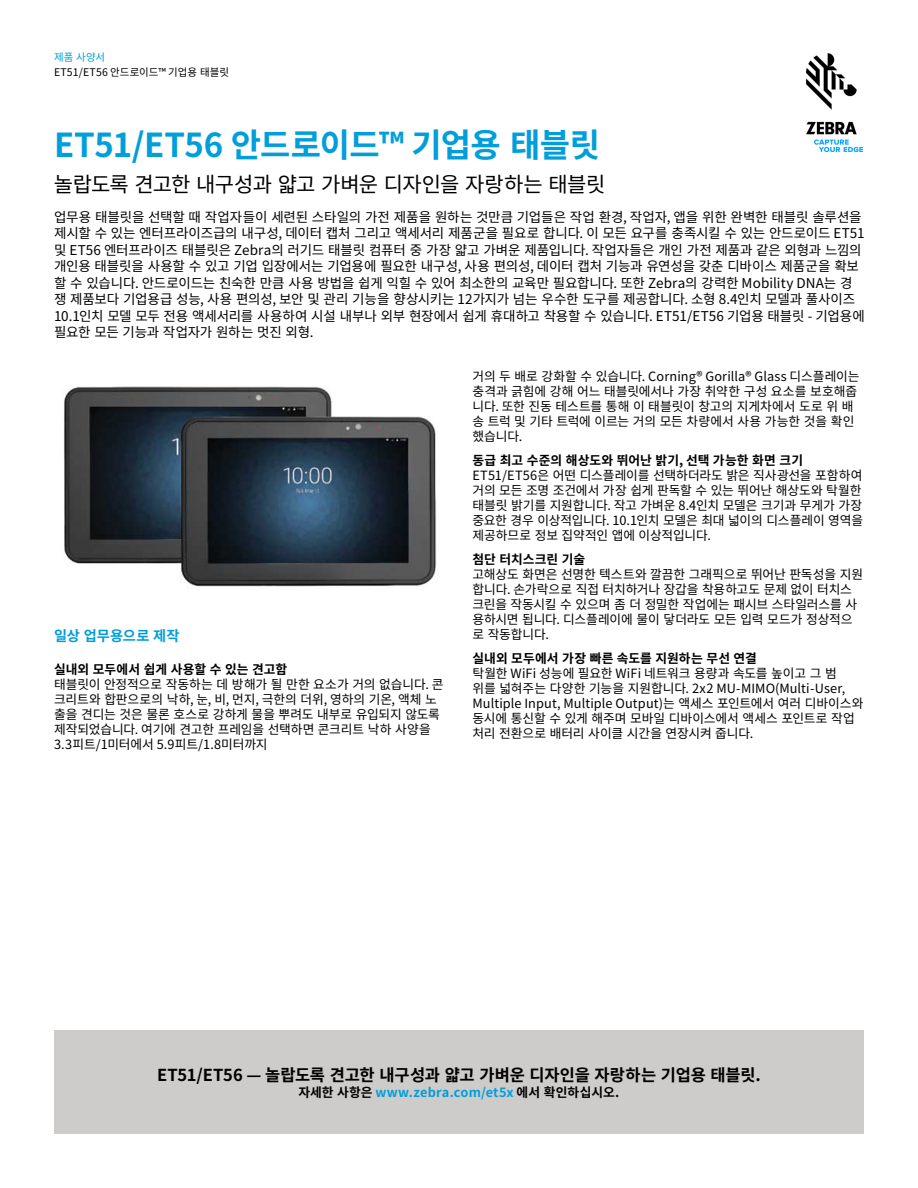
<style>
.page{position:relative;width:918px;height:1188px;background:#fff}
.page>*{position:absolute;margin:0;border:0;box-sizing:border-box;transform-origin:0 0}
.t1{font:700 33px "Noto Sans CJ Kkr";letter-spacing:-.015em;color:#009edb}
.t2{font:21px "Noto Sans CJ Kkr";letter-spacing:-.025em;color:#000}
.t3{font:700 16.5px "Noto Sans CJ Kkr";letter-spacing:-.005em;color:#000}
.t4{font:700 14.25px "Noto Sans CJ Kkr";letter-spacing:-.005em;color:#009edb}
.t5{font:13.5px/16.5px "Noto Sans CJ Kkr";letter-spacing:-.015em;color:#000}
.t6{font:12.75px/15px "Noto Sans CJ Kkr";letter-spacing:-.01em;color:#000}
.t7{font:700 12.75px "Noto Sans CJ Kkr";color:#000}
.t8{font:700 12.75px "Noto Sans CJ Kkr";letter-spacing:.015em;color:#009edb}
.t9{font:10.5px "Noto Sans CJ Kkr";letter-spacing:.005em;color:#000}
.t10{font:10.5px "Noto Sans CJ Kkr";color:#009edb}
.s1{color:#000}
</style>
<div class="page">
<img style="left:806px;top:54px;width:56px;height:97px">
<div style="left:54px;top:1031px;width:810px;height:103px;background:#cdccca"></div>
<img style="left:64px;top:386px;width:372px;height:201px">
<p class="t10" style="left:54px;top:52px;width:53px">제품 사양서</p>
<p class="t9" style="left:54px;top:66px;width:177px">ET51/ET56 안드로이드™ 기업용 태블릿</p>
<h1 class="t1" style="left:54px;top:127px;width:548px">ET51/ET56 안드로이드™ 기업용 태블릿</h1>
<h2 class="t2" style="left:54px;top:172px;width:553px">놀랍도록 견고한 내구성과 얇고 가벼운 디자인을 자랑하는 태블릿</h2>
<p class="t5" style="left:54px;top:209px;width:812px">업무용 태블릿을 선택할 때 작업자들이 세련된 스타일의 가전 제품을 원하는 것만큼 기업들은 작업 환경, 작업자, 앱을 위한 완벽한 태블릿 솔루션을 제시할 수 있는 엔터프라이즈급의 내구성, 데이터 캡처 그리고 액세서리 제품군을 필요로 합니다. 이 모든 요구를 충족시킬 수 있는 안드로이드 ET51 및 ET56 엔터프라이즈 태블릿은 Zebra의 러기드 태블릿 컴퓨터 중 가장 얇고 가벼운 제품입니다. 작업자들은 개인 가전 제품과 같은 외형과 느낌의 개인용 태블릿을 사용할 수 있고 기업 입장에서는 기업용에 필요한 내구성, 사용 편의성, 데이터 캡처 기능과 유연성을 갖춘 디바이스 제품군을 확보 할 수 있습니다. 안드로이드는 친숙한 만큼 사용 방법을 쉽게 익힐 수 있어 최소한의 교육만 필요합니다. 또한 Zebra의 강력한 Mobility DNA는 경 쟁 제품보다 기업용급 성능, 사용 편의성, 보안 및 관리 기능을 향상시키는 12가지가 넘는 우수한 도구를 제공합니다. 소형 8.4인치 모델과 풀사이즈 10.1인치 모델 모두 전용 액세서리를 사용하여 시설 내부나 외부 현장에서 쉽게 휴대하고 착용할 수 있습니다. ET51/ET56 기업용 태블릿 - 기업용에 필요한 모든 기능과 작업자가 원하는 멋진 외형.</p>
<p class="t4" style="left:54px;top:628px;width:127px">일상 업무용으로 제작</p>
<p class="t7" style="left:54px;top:662px;width:235px">실내외 모두에서 쉽게 사용할 수 있는 견고함</p>
<p class="t6" style="left:54px;top:677px;width:391px">태블릿이 안정적으로 작동하는 데 방해가 될 만한 요소가 거의 없습니다. 콘 크리트와 합판으로의 낙하, 눈, 비, 먼지, 극한의 더위, 영하의 기온, 액체 노 출을 견디는 것은 물론 호스로 강하게 물을 뿌려도 내부로 유입되지 않도록 제작되었습니다. 여기에 견고한 프레임을 선택하면 콘크리트 낙하 사양을 3.3피트/1미터에서 5.9피트/1.8미터까지</p>
<p class="t6" style="left:472px;top:369px;width:388px">거의 두 배로 강화할 수 있습니다. Corning® Gorilla® Glass 디스플레이는 충격과 긁힘에 강해 어느 태블릿에서나 가장 취약한 구성 요소를 보호해줍 니다. 또한 진동 테스트를 통해 이 태블릿이 창고의 지게차에서 도로 위 배 송 트럭 및 기타 트럭에 이르는 거의 모든 차량에서 사용 가능한 것을 확인 했습니다.</p>
<p class="t7" style="left:472px;top:453px;width:332px">동급 최고 수준의 해상도와 뛰어난 밝기, 선택 가능한 화면 크기</p>
<p class="t6" style="left:472px;top:468px;width:392px">ET51/ET56은 어떤 디스플레이를 선택하더라도 밝은 직사광선을 포함하여 거의 모든 조명 조건에서 가장 쉽게 판독할 수 있는 뛰어난 해상도와 탁월한 태블릿 밝기를 지원합니다. 작고 가벼운 8.4인치 모델은 크기과 무게가 가장 중요한 경우 이상적입니다. 10.1인치 모델은 최대 넓이의 디스플레이 영역을 제공하므로 정보 집약적인 앱에 이상적입니다.</p>
<p class="t7" style="left:472px;top:552px;width:114px">첨단 터치스크린 기술</p>
<p class="t6" style="left:472px;top:567px;width:392px">고해상도 화면은 선명한 텍스트와 깔끔한 그래픽으로 뛰어난 판독성을 지원 합니다. 손가락으로 직접 터치하거나 장갑을 착용하고도 문제 없이 터치스 크린을 작동시킬 수 있으며 좀 더 정밀한 작업에는 패시브 스타일러스를 사 용하시면 됩니다. 디스플레이에 물이 닿더라도 모든 입력 모드가 정상적으 로 작동합니다.</p>
<p class="t7" style="left:472px;top:651px;width:286px">실내외 모두에서 가장 빠른 속도를 지원하는 무선 연결</p>
<p class="t6" style="left:472px;top:666px;width:393px">탁월한 WiFi 성능에 필요한 WiFi 네트워크 용량과 속도를 높이고 그 범<br>위를 넓혀주는 다양한 기능을 지원합니다. 2x2 MU-MIMO(Multi-User, Multiple Input, Multiple Output)는 액세스 포인트에서 여러 디바이스와 동시에 통신할 수 있게 해주며 모바일 디바이스에서 액세스 포인트로 작업 처리 전환으로 배터리 사이클 시간을 연장시켜 줍니다.</p>
<p class="t3" style="left:157px;top:1066px;width:605px">ET51/ET56 — 놀랍도록 견고한 내구성과 얇고 가벼운 디자인을 자랑하는 기업용 태블릿.</p>
<p class="t8" style="left:299px;top:1085px;width:322px"><span class="s1">자세한 사항은</span> www.zebra.com/et5x <span class="s1">에서 확인하십시오.</span></p>
</div>
